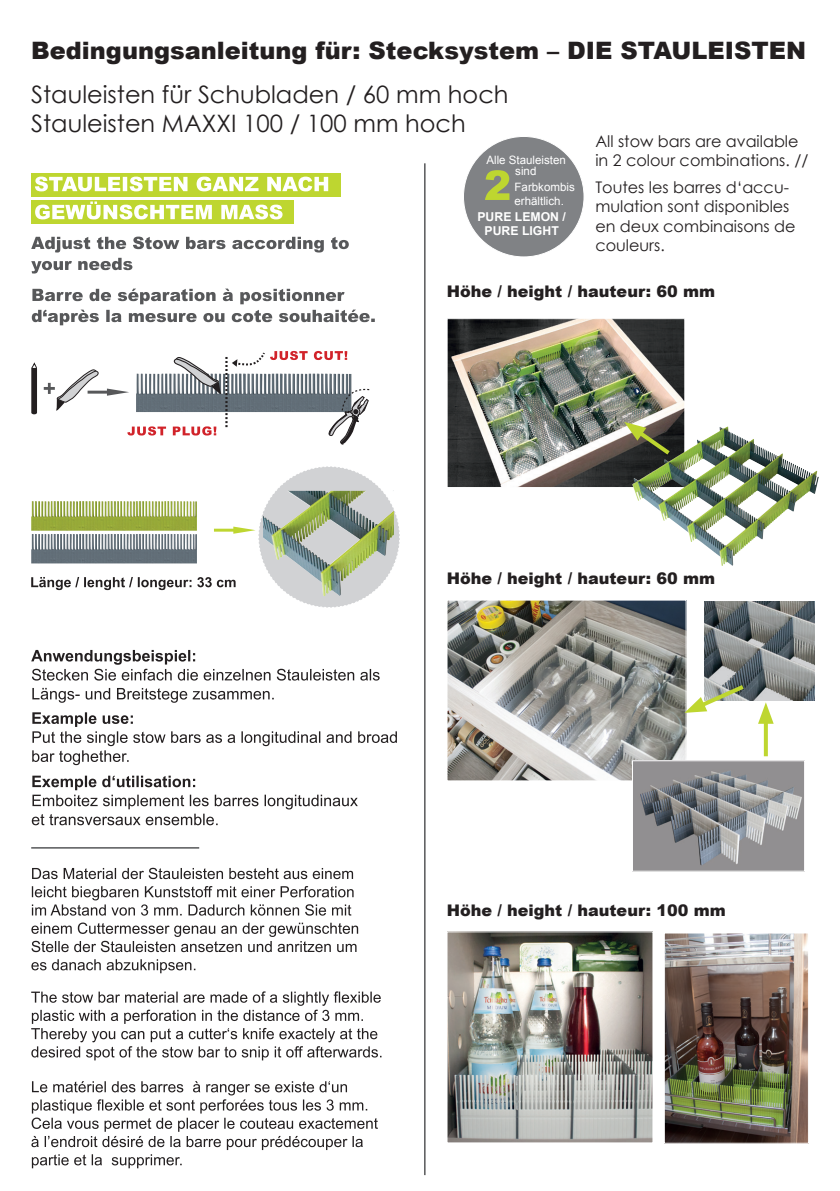
<style>
.page{position:relative;width:840px;height:1191px;background:#fff}
.page>*{position:absolute;margin:0;border:0;box-sizing:border-box;transform-origin:0 0}
.t1{font:24px/28.8px "Century Gothic";color:#231f20}
.t2{font:900 24px "Arial";color:#231f20}
.t3{font:16px/19.2px "Century Gothic";color:#231f20}
.t4{font:900 16px "Arial";color:#231f20}
.t5{font:700 12.2px/14.4px "Arial";color:#fff;text-align:center}
.t6{font:11.6px/11.6px "Arial";color:#fff;text-align:center}
</style>
<div class="page">
<div style="left:31px;top:173px;width:309px;height:23px;background:#bed630"></div>
<div style="left:31px;top:201px;width:263px;height:23px;background:#bed630"></div>
<svg style="left:35px;top:201px;width:247px;height:18px"></svg>
<svg style="left:35px;top:177px;width:293px;height:14px"></svg>
<svg style="left:32px;top:288px;width:342px;height:37px"></svg>
<svg style="left:31px;top:258px;width:101px;height:15px"></svg>
<svg style="left:31px;top:236px;width:317px;height:16px"></svg>
<svg style="left:31px;top:959px;width:164px;height:14px"></svg>
<svg style="left:31px;top:922px;width:327px;height:30px"></svg>
<svg style="left:32px;top:886px;width:321px;height:29px"></svg>
<svg style="left:32px;top:867px;width:321px;height:12px"></svg>
<svg style="left:31px;top:991px;width:350px;height:69px"></svg>
<svg style="left:31px;top:1081px;width:347px;height:87px"></svg>
<svg style="left:31px;top:362px;width:6px;height:52px"></svg>
<svg style="left:44px;top:350px;width:326px;height:95px"></svg>
<svg style="left:32px;top:688px;width:241px;height:15px"></svg>
<svg style="left:31px;top:650px;width:348px;height:30px"></svg>
<svg style="left:32px;top:712px;width:364px;height:53px"></svg>
<svg style="left:32px;top:775px;width:325px;height:50px"></svg>
<svg style="left:31px;top:466px;width:369px;height:142px"></svg>
<img style="left:137px;top:534px;width:33px;height:15px">
<img style="left:448px;top:602px;width:236px;height:177px">
<div style="left:446px;top:600px;width:240px;height:181px;border:1px solid #fff"></div>
<img style="left:634px;top:762px;width:168px;height:107px">
<div style="left:632px;top:760px;width:172px;height:111px;border:1px solid #fff"></div>
<div style="left:463px;top:136px;width:120px;height:121px;background:#808285;border-radius:50%"></div>
<svg style="left:485px;top:170px;width:24px;height:30px"></svg>
<hr style="left:424px;top:163px;width:1px;height:1012px;background:#57585a">
<img style="left:448px;top:933px;width:203px;height:208px">
<div style="left:446px;top:931px;width:207px;height:212px;border:1px solid #fff"></div>
<img style="left:665px;top:934px;width:141px;height:207px">
<div style="left:663px;top:932px;width:145px;height:211px;border:1px solid #fff"></div>
<img style="left:448px;top:320px;width:234px;height:166px">
<div style="left:446px;top:318px;width:238px;height:170px;border:1px solid #fff"></div>
<img style="left:632px;top:426px;width:95px;height:116px">
<hr style="left:31px;top:847px;width:168px;height:1px;background:#57585a">
<img style="left:704px;top:601px;width:110px;height:99px">
<svg style="left:684px;top:681px;width:63px;height:32px"></svg>
<svg style="left:763px;top:724px;width:4px;height:32px"></svg>
<svg style="left:758px;top:702px;width:15px;height:22px"></svg>
<svg style="left:624px;top:422px;width:49px;height:36px;background:#5e5e40"></svg>
<h1 class="t2" style="left:31px;top:33px;width:776px">Bedingungsanleitung für: Stecksystem – DIE STAULEISTEN</h1>
<h1 class="t1" style="left:31px;top:80px;width:478px">Stauleisten für Schubladen / 60 mm hoch<br>Stauleisten MAXXI 100 / 100 mm hoch</h1>
<p class="t6" style="left:486px;top:154px;width:81px">Alle Stauleisten sind</p>
<p class="t6" style="left:514px;top:180px;width:62px;line-height:14.4px;text-align:left">Farbkombis erhältlich.</p>
<p class="t5" style="left:477px;top:210px;width:90px">PURE LEMON /<br>PURE LIGHT</p>
<p class="t3" style="left:595px;top:131px;width:214px">All stow bars are available in 2 colour combinations. //</p>
<p class="t3" style="left:595px;top:177px;width:202px">Toutes les barres d‘accu&shy;mulation sont disponibles en deux combinaisons de couleurs.</p>
<p class="t4" style="left:446px;top:280px;width:270px">Höhe / height / hauteur: 60 mm</p>
<p class="t4" style="left:446px;top:567px;width:270px">Höhe / height / hauteur: 60 mm</p>
<p class="t4" style="left:446px;top:898px;width:280px">Höhe / height / hauteur: 100 mm</p>
</div>
